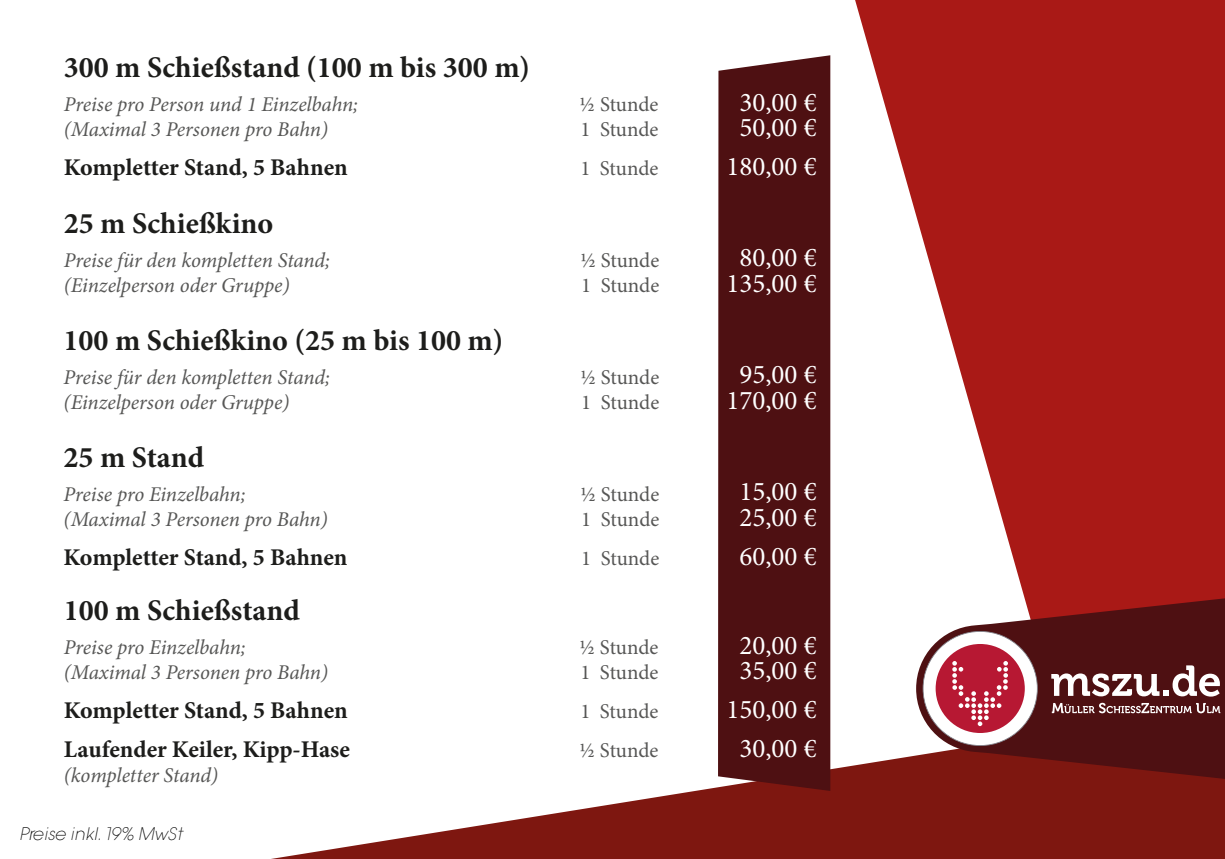
<style>
.page{position:relative;width:1225px;height:859px;background:#fff}
.page>*{position:absolute;margin:0;border:0;box-sizing:border-box;transform-origin:0 0}
.t1{font:700 30px "Minion Pro";color:#1d1d1b}
.t2{font:27px/25.8px "Minion Pro";color:#fff;text-align:center}
.t3{font:700 24px "Minion Pro";letter-spacing:-.005em;color:#1d1d1b}
.t4{font:italic 21px "Minion Pro";letter-spacing:-.005em;color:#575756}
.t5{font:21px "Minion Pro";letter-spacing:-.005em;color:#575756}
.t6{font:italic 16.5px "Avant Garde X Light";color:#000}
</style>
<div class="page">
<svg style="left:855px;top:0;width:370px;height:594px;fill:#a91916"></svg>
<svg style="left:271px;top:706px;width:954px;height:153px"></svg>
<div style="left:718px;top:55px;width:112px;height:736px;background:#4e1012"></div>
<svg style="left:916px;top:594px;width:309px;height:186px;background:#712e2e"></svg>
<svg style="left:1051px;top:665px;width:169px;height:32px"></svg>
<svg style="left:1051px;top:703px;width:169px;height:10px"></svg>
<svg style="left:922px;top:631px;width:115px;height:115px"></svg>
<h1 class="t1" style="left:64px;top:46px;width:468px">300 m Schießstand (100 m bis 300 m)</h1>
<p class="t4" style="left:64px;top:90px;width:296px">Preise pro Person und 1 Einzelbahn;</p>
<p class="t5" style="left:579px;top:90px;width:81px">½ Stunde</p>
<p class="t4" style="left:64px;top:115px;width:266px">(Maximal 3 Personen pro Bahn)</p>
<p class="t5" style="left:580px;top:115px;width:80px">1 Stunde</p>
<p class="t3" style="left:64px;top:151px;width:285px">Kompletter Stand, 5 Bahnen</p>
<p class="t5" style="left:580px;top:154px;width:80px">1 Stunde</p>
<h1 class="t1" style="left:64px;top:202px;width:211px">25 m Schießkino</h1>
<p class="t4" style="left:64px;top:246px;width:268px">Preise für den kompletten Stand;</p>
<p class="t5" style="left:580px;top:246px;width:81px">½ Stunde</p>
<p class="t4" style="left:64px;top:271px;width:227px">(Einzelperson oder Gruppe)</p>
<p class="t5" style="left:581px;top:271px;width:80px">1 Stunde</p>
<h1 class="t1" style="left:64px;top:319px;width:441px">100 m Schießkino (25 m bis 100 m)</h1>
<p class="t4" style="left:64px;top:363px;width:268px">Preise für den kompletten Stand;</p>
<p class="t5" style="left:580px;top:363px;width:81px">½ Stunde</p>
<p class="t4" style="left:64px;top:388px;width:227px">(Einzelperson oder Gruppe)</p>
<p class="t5" style="left:581px;top:388px;width:80px">1 Stunde</p>
<h1 class="t1" style="left:64px;top:436px;width:142px">25 m Stand</h1>
<p class="t4" style="left:64px;top:480px;width:184px">Preise pro Einzelbahn;</p>
<p class="t5" style="left:580px;top:480px;width:81px">½ Stunde</p>
<p class="t4" style="left:64px;top:505px;width:266px">(Maximal 3 Personen pro Bahn)</p>
<p class="t5" style="left:581px;top:505px;width:80px">1 Stunde</p>
<p class="t3" style="left:64px;top:540px;width:285px">Kompletter Stand, 5 Bahnen</p>
<p class="t5" style="left:581px;top:544px;width:80px">1 Stunde</p>
<h1 class="t1" style="left:64px;top:589px;width:237px">100 m Schießstand</h1>
<p class="t4" style="left:64px;top:633px;width:184px">Preise pro Einzelbahn;</p>
<p class="t5" style="left:579px;top:633px;width:81px">½ Stunde</p>
<p class="t4" style="left:64px;top:658px;width:266px">(Maximal 3 Personen pro Bahn)</p>
<p class="t5" style="left:580px;top:658px;width:80px">1 Stunde</p>
<p class="t3" style="left:64px;top:693px;width:285px">Kompletter Stand, 5 Bahnen</p>
<p class="t5" style="left:580px;top:697px;width:80px">1 Stunde</p>
<p class="t3" style="left:64px;top:732px;width:288px">Laufender Keiler, Kipp-Hase</p>
<p class="t5" style="left:579px;top:736px;width:81px">½ Stunde</p>
<p class="t4" style="left:64px;top:761px;width:156px">(kompletter Stand)</p>
<p class="t6" style="left:19px;top:824px;width:165px">Preise inkl. 19% MwSt</p>
<p class="t2" style="left:739px;top:90px;width:79px;text-align:left">30,00 €<br>50,00 €</p>
<p class="t2" style="left:726px;top:153px;width:92px">180,00 €</p>
<p class="t2" style="left:726px;top:245px;width:92px">80,00 €<br>135,00 €</p>
<p class="t2" style="left:726px;top:362px;width:92px">95,00 €<br>170,00 €</p>
<p class="t2" style="left:739px;top:479px;width:79px;text-align:left">15,00 €<br>25,00 €</p>
<p class="t2" style="left:739px;top:544px;width:79px">60,00 €</p>
<p class="t2" style="left:739px;top:633px;width:79px;text-align:left">20,00 €<br>35,00 €</p>
<p class="t2" style="left:726px;top:690px;width:92px;line-height:39px">150,00 €<br>30,00 €</p>
</div>
